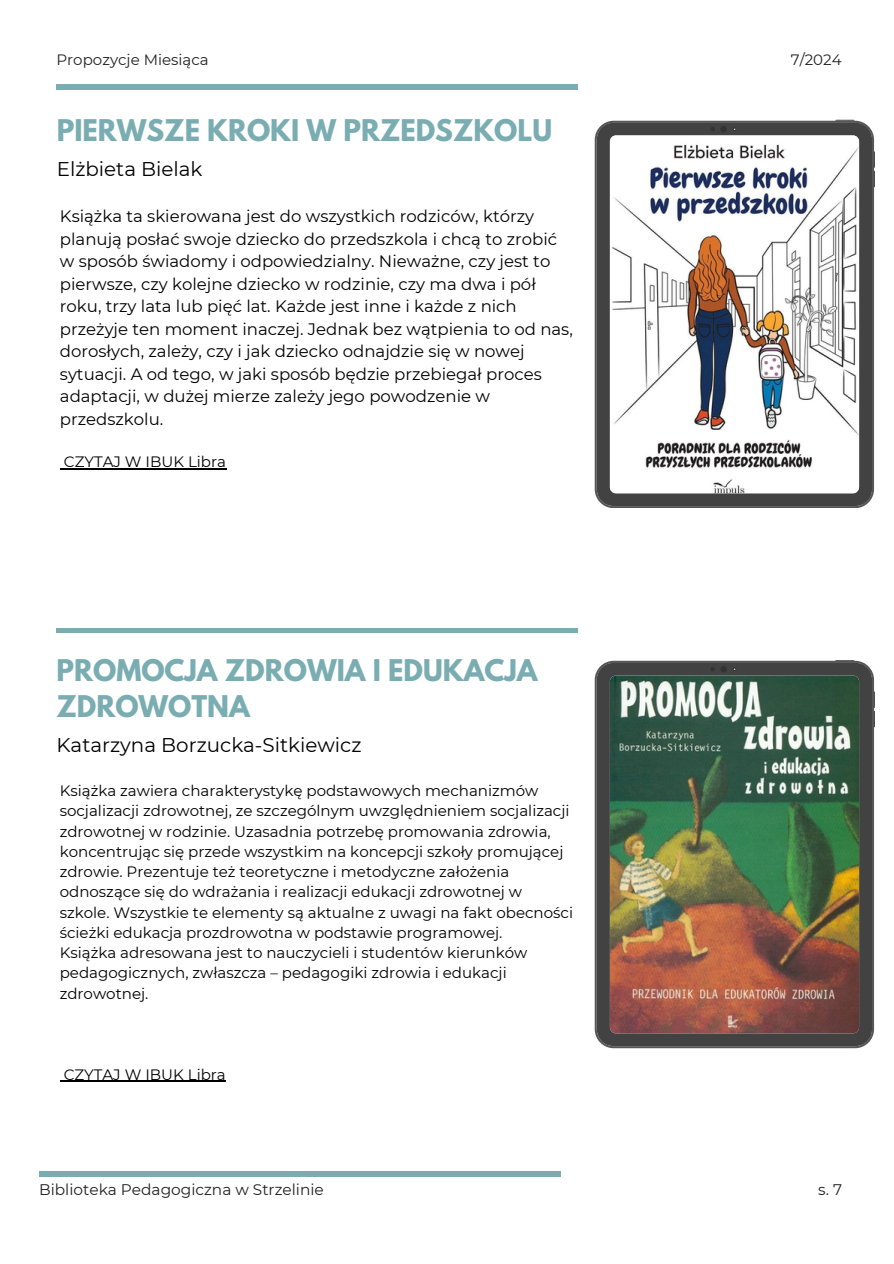
<style>
.page{position:relative;width:894px;height:1264px;background:#fff}
.page>*{position:absolute;margin:0;border:0;box-sizing:border-box;transform-origin:0 0}
.t1{font:700 26.4px/36px "League Spartan";color:#7aadb1}
.t2{font:19.8px "Montserrat";color:#000}
.t3{font:16.5px/22.5px "Montserrat";color:#000}
.t4{font:15.3px "Montserrat";color:#222}
.t5{font:15px/20.2px "Montserrat";color:#000}
.t6{font:15px "Montserrat";color:#222}
</style>
<div class="page">
<hr style="left:57px;top:628px;width:520px;height:4px;background:#7aadb1">
<div style="left:39px;top:1171px;width:521px;height:5px;background:#7aadb1"></div>
<div style="left:57px;top:84px;width:520px;height:5px;background:#7aadb1"></div>
<svg style="left:594px;top:121px;width:279px;height:387px;fill:#424242"></svg>
<img style="left:609px;top:135px;width:249px;height:358px;border-radius:6px">
<svg style="left:710px;top:127px;width:4px;height:4px"></svg>
<svg style="left:720px;top:126px;width:6px;height:6px"></svg>
<svg style="left:732px;top:127px;width:4px;height:4px"></svg>
<svg style="left:873px;top:151px;width:1px;height:36px"></svg>
<svg style="left:835px;top:120px;width:19px;height:1px"></svg>
<svg style="left:594px;top:660px;width:279px;height:388px;fill:#424242"></svg>
<img style="left:609px;top:675px;width:249px;height:358px;border-radius:6px">
<svg style="left:710px;top:667px;width:4px;height:4px"></svg>
<svg style="left:720px;top:666px;width:6px;height:6px"></svg>
<svg style="left:732px;top:667px;width:4px;height:4px"></svg>
<svg style="left:873px;top:691px;width:1px;height:36px"></svg>
<hr style="left:64px;top:468px;width:120px;height:1px;background:#000">
<hr style="left:188px;top:468px;width:38px;height:1px;background:#000">
<hr style="left:64px;top:1080px;width:162px;height:1px;background:#000">
<p class="t6" style="left:56px;top:50px;width:154px">Propozycje Miesiąca</p>
<p class="t6" style="left:790px;top:50px;width:52px">7/2024</p>
<p class="t1" style="left:57px;top:115px;width:496px">PIERWSZE KROKI W PRZEDSZKOLU</p>
<p class="t2" style="left:57px;top:157px;width:147px">Elżbieta Bielak</p>
<h1 class="t3" style="left:60px;top:205px;width:514px">Książka ta skierowana jest do wszystkich rodziców, którzy planują posłać swoje dziecko do przedszkola i chcą to zrobić w sposób świadomy i odpowiedzialny. Nieważne, czy jest to pierwsze, czy kolejne dziecko w rodzinie, czy ma dwa i pół roku, trzy lata lub pięć lat. Każde jest inne i każde z nich przeżyje ten moment inaczej. Jednak bez wątpienia to od nas, dorosłych, zależy, czy i jak dziecko odnajdzie się w nowej sytuacji. A od tego, w jaki sposób będzie przebiegał proces adaptacji, w dużej mierze zależy jego powodzenie w przedszkolu.</h1>
<h2 class="t5" style="left:64px;top:452px;width:164px">CZYTAJ W IBUK Libra</h2>
<p class="t1" style="left:56px;top:655px;width:482px">PROMOCJA ZDROWIA I EDUKACJA<br>ZDROWOTNA</p>
<p class="t2" style="left:56px;top:733px;width:306px">Katarzyna Borzucka-Sitkiewicz</p>
<p class="t5" style="left:60px;top:780px;width:514px">Książka zawiera charakterystykę podstawowych mechanizmów socjalizacji zdrowotnej, ze szczególnym uwzględnieniem socjalizacji zdrowotnej w rodzinie. Uzasadnia potrzebę promowania zdrowia, koncentrując się przede wszystkim na koncepcji szkoły promującej zdrowie. Prezentuje też teoretyczne i metodyczne założenia odnoszące się do wdrażania i realizacji edukacji zdrowotnej w szkole. Wszystkie te elementy są aktualne z uwagi na fakt obecności ścieżki edukacja prozdrowotna w podstawie programowej.</p>
<p class="t5" style="left:60px;top:942px;width:469px">Książka adresowana jest to nauczycieli i studentów kierunków pedagogicznych, zwłaszcza – pedagogiki zdrowia i edukacji zdrowotnej.</p>
<p class="t5" style="left:64px;top:1064px;width:164px">CZYTAJ W IBUK Libra</p>
<p class="t4" style="left:39px;top:1180px;width:286px">Biblioteka Pedagogiczna w Strzelinie</p>
<p class="t4" style="left:818px;top:1180px;width:25px">s. 7</p>
</div>
